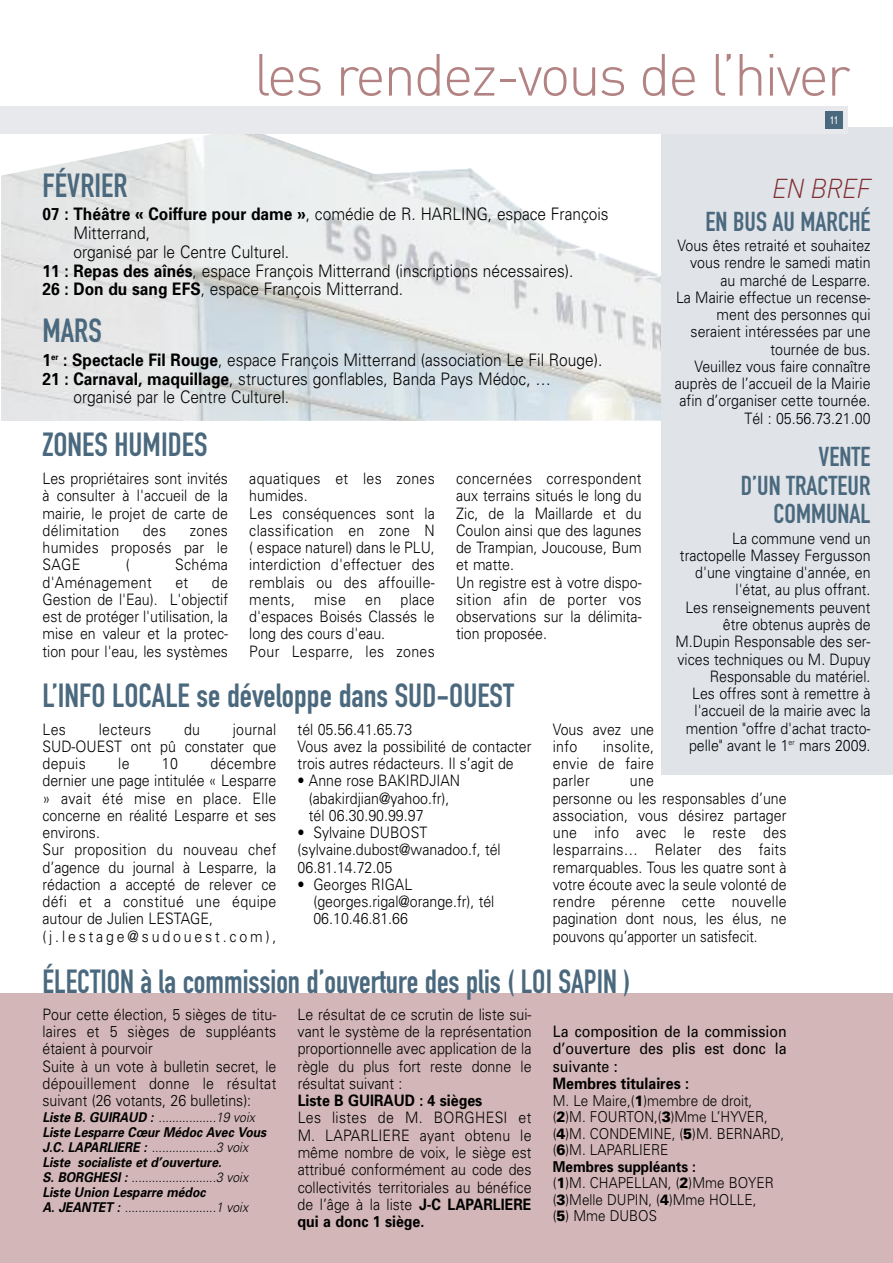
<style>
.page{position:relative;width:893px;height:1263px;background:#fff}
.page>*{position:absolute;margin:0;border:0;box-sizing:border-box;transform-origin:0 0}
.t1{font:300 58.5px "DIN";letter-spacing:-.04em;color:#b38283}
.t2{font:33px "DIN Engschrift";color:#4b697e}
.t3{font:33px "DIN Engschrift";color:#4b697e;scale:.95 1}
.t4{font:27px/28.5px "DIN Engschrift";color:#4b697e;text-align:right}
.t5{font:italic 300 27px "DIN";letter-spacing:-.015em;color:#802e30;scale:.95 1}
.t6{font:300 17.25px "Univers";color:#000;scale:.9 1}
.t7{font:300 15.75px/17.2px "Univers";color:#000;scale:.9 1}
.t8{font:15.75px/17.2px "Univers";color:#000;text-align:justify;scale:.9 1}
.t9{font:700 15.75px "Univers";color:#000;scale:.9 1}
.t10{font:300 15.75px "Univers";letter-spacing:.02em;color:#000;scale:.9 1}
.t11{font:300 15px/16.5px "Univers";color:#000;scale:.9 1}
.t12{font:italic 700 13.5px/15px "Univers";color:#000;scale:.9 1}
.t13{font:11.1px "Helvetica";color:#fff;scale:.75 1}
.s1{font-weight:700}
.s2{font-weight:300}
.s3{font-weight:900}
</style>
<div class="page">
<img style="left:1px;top:134px;width:661px;height:287px">
<div style="left:662px;top:128px;width:231px;height:647px;background:#e0e4e9"></div>
<div style="left:0;top:993px;width:893px;height:270px;background:#d3b6b7"></div>
<div style="left:0;top:106px;width:848px;height:28px;background:#e7e9ed"></div>
<div style="left:825px;top:111px;width:18px;height:18px;background:#4b697e"></div>
<h1 class="t1" style="left:254px;top:40px;width:598px">les rendez-vous de l’hiver</h1>
<p class="t13" style="left:830px;top:116px;width:13px">11</p>
<h2 class="t2" style="left:43px;top:173px;width:86px">FÉVRIER</h2>
<p class="t6" style="left:43px;top:208px;width:631px"><span class="s1">07 : Théâtre « Coiffure pour dame »</span>, comédie de R. HARLING, espace François</p>
<p class="t6" style="left:73px;top:227px;width:87px">Mitterrand,</p>
<p class="t6" style="left:73px;top:245px;width:241px">organisé par le Centre Culturel.</p>
<p class="t6" style="left:43px;top:264px;width:591px"><span class="s1">11 : Repas des aînés</span>, espace François Mitterrand (inscriptions nécessaires).</p>
<p class="t6" style="left:43px;top:283px;width:402px"><span class="s1">26 : Don du sang EFS</span>, espace François Mitterrand.</p>
<h2 class="t2" style="left:43px;top:319px;width:61px">MARS</h2>
<p class="t6" style="left:43px;top:353px;width:624px"><span class="s1">1</span><sup>er</sup> <span class="s1">: Spectacle Fil Rouge</span>, espace François Mitterrand (association Le Fil Rouge).</p>
<p class="t6" style="left:43px;top:372px;width:566px"><span class="s1">21 : Carnaval, maquillage</span>, structures gonflables, Banda Pays Médoc, …</p>
<p class="t6" style="left:73px;top:391px;width:241px">organisé par le Centre Culturel.</p>
<h2 class="t2" style="left:43px;top:432px;width:166px">ZONES HUMIDES</h2>
<p class="t7" style="left:43px;top:471px;width:208px;text-align:justify">Les propriétaires sont invités à consulter à l'accueil de la mairie, le projet de carte de délimitation</p>
<h3 class="t5" style="left:772px;top:172px;width:105px">EN BREF</h3>
<h3 class="t4" style="left:706px;top:209px;width:166px">EN BUS AU MARCHÉ</h3>
<p class="t7" style="left:675px;top:238px;width:219px;text-align:right">Vous êtes retraité et souhaitez vous rendre le samedi matin au marché de Lesparre.<br>La Mairie effectue un recense&shy;ment des personnes qui seraient intéressées par une tournée de bus.<br>Veuillez vous faire connaître auprès de l’accueil de la Mairie afin d’organiser cette tournée.<br>Tél : 05.56.73.21.00</p>
<h3 class="t4" style="left:741px;top:445px;width:131px">VENTE<br>D’UN TRACTEUR<br>COMMUNAL</h3>
<p class="t7" style="left:676px;top:531px;width:218px;text-align:right">La commune vend un tractopelle Massey Fergusson d'une vingtaine d'année, en l'état, au plus offrant.<br>Les renseignements peuvent être obtenus auprès de<br>M.Dupin Responsable des ser&shy;vices techniques ou M. Dupuy<br>Responsable du matériel.<br>Les offres sont à remettre à l'accueil de la mairie avec la mention "offre d'achat tracto&shy;pelle" avant le 1<sup>er</sup> mars 2009.</p>
<p class="t7" style="left:249px;top:471px;width:208px">aquatiques et les zones humides.<br>Les conséquences sont la classification en zone N ( espace naturel) dans le PLU, interdiction d'effectuer des remblais ou des affouille&shy;ments, mise en place d'espaces Boisés Classés le long des cours d'eau.<br>Pour Lesparre, les zones</p>
<p class="t7" style="left:456px;top:471px;width:208px">concernées correspondent aux terrains situés le long du<br>Zic, de la Maillarde et du<br>Coulon ainsi que des lagunes de Trampian, Joucouse, Bum et matte.<br>Un registre est à votre dispo&shy;sition afin de porter vos observations sur la délimita&shy;tion proposée.</p>
<h2 class="t2" style="left:43px;top:683px;width:473px">L’INFO LOCALE se développe dans SUD-OUEST</h2>
<p class="t7" style="left:143px;top:523px;width:28px">des</p>
<p class="t7" style="left:43px;top:523px;width:208px;text-align:justify;text-indent:147px">zones humides proposés par le SAGE</p>
<p class="t7" style="left:126px;top:557px;width:6px">(</p>
<p class="t7" style="left:175px;top:557px;width:60px">Schéma</p>
<p class="t10" style="left:43px;top:576px;width:123px">d'Aménagement</p>
<p class="t7" style="left:175px;top:575px;width:16px">et</p>
<p class="t7" style="left:43px;top:575px;width:208px;text-align:justify;text-indent:169px">de Gestion de l'Eau). L'objectif est de protéger l'utilisation, la mise en valeur et la protec&shy;tion pour l'eau, les systèmes</p>
<p class="t7" style="left:553px;top:722px;width:114px">Vous avez une info</p>
<p class="t7" style="left:298px;top:722px;width:261px">tél 05.56.41.65.73<br>Vous avez la possibilité de contacter trois autres rédacteurs. Il s’agit de</p>
<p class="t7" style="left:309px;top:774px;width:170px;text-indent:-11px">• Anne rose BAKIRDJIAN (abakirdjian@yahoo.fr), tél 06.30.90.99.97</p>
<p class="t7" style="left:298px;top:825px;width:227px">• Sylvaine DUBOST (sylvaine.dubost@wanadoo.f, tél<br>06.81.14.72.05</p>
<p class="t7" style="left:313px;top:877px;width:203px;text-indent:-16px">• Georges RIGAL (georges.rigal@orange.fr), tél<br>06.10.46.81.66</p>
<p class="t7" style="left:43px;top:722px;width:261px;text-align:justify;text-indent:190px">journal SUD-OUEST ont pû constater que depuis</p>
<p class="t7" style="left:43px;top:722px;width:28px">Les</p>
<p class="t10" style="left:99px;top:723px;width:60px">lecteurs</p>
<p class="t7" style="left:184px;top:722px;width:19px">du</p>
<p class="t7" style="left:553px;top:739px;width:114px;text-align:justify;text-indent:50px">insolite, envie de faire parler</p>
<p class="t7" style="left:43px;top:756px;width:261px;text-indent:168px">décembre dernier une page intitulée « Lesparre » avait été mise en place. Elle concerne en réalité Lesparre et ses environs.<br>Sur proposition du nouveau chef d’agence du journal à Lesparre, la rédaction a accepté de relever ce défi et a constitué une équipe autour de Julien LESTAGE, (j.lestage@sudouest.com),</p>
<p class="t7" style="left:118px;top:756px;width:14px">le</p>
<p class="t7" style="left:162px;top:756px;width:19px">10</p>
<p class="t7" style="left:553px;top:774px;width:261px;text-indent:77px">une<br>personne ou les responsables d’une association, vous désirez partager une info avec le reste des lesparrains… Relater des faits remarquables. Tous les quatre sont à votre écoute avec la seule volonté de rendre pérenne cette nouvelle pagination dont nous, les élus, ne pouvons qu’apporter un satisfecit.</p>
<h2 class="t3" style="left:43px;top:969px;width:620px">ÉLECTION à la commission d’ouverture des plis ( LOI SAPIN )</h2>
<p class="t7" style="left:43px;top:1007px;width:261px">Pour cette élection, 5 sièges de titu&shy;laires et 5 sièges de suppléants étaient à pourvoir<br>Suite à un vote à bulletin secret, le dépouillement donne le résultat suivant (26 votants, 26 bulletins):</p>
<p class="t12" style="left:43px;top:1111px;width:250px">Liste B. GUIRAUD : <span class="s2">.................19 voix </span>Liste Lesparre Cœur Médoc Avec Vous J.C. LAPARLIERE : <span class="s2">...................3 voix </span>Liste socialiste et d’ouverture.<br>S. BORGHESI : <span class="s2">.........................3 voix </span>Liste Union Lesparre médoc<br>A. JEANTET : <span class="s2">...........................1 voix</span></p>
<p class="t7" style="left:298px;top:1007px;width:261px;text-align:justify">Le résultat de ce scrutin de liste sui&shy;vant le système de la représentation proportionnelle avec application de la règle du plus fort reste donne le résultat suivant :</p>
<p class="t9" style="left:298px;top:1095px;width:207px">Liste B GUIRAUD : 4 sièges</p>
<p class="t7" style="left:298px;top:1111px;width:261px;text-align:justify">Les listes de M. BORGHESI et M. LAPARLIERE ayant obtenu le même nombre de voix, le siège est attribué conformément au code des collectivités territoriales au bénéfice de l’âge à la liste <span class="s1">J-C LAPARLIERE qui a donc 1 siège.</span></p>
<p class="t8" style="left:553px;top:1024px;width:261px">La composition de la commission d’ouverture des plis est donc la suivante :</p>
<p class="t9" style="left:553px;top:1077px;width:153px">Membres titulaires :</p>
<p class="t11" style="left:553px;top:1093px;width:259px">M. Le Maire,(<span class="s3">1</span>)membre de droit, (<span class="s3">2</span>)M. FOURTON,(<span class="s3">3</span>)Mme L’HYVER, (<span class="s3">4</span>)M. CONDEMINE, (<span class="s3">5</span>)M. BERNARD, (<span class="s3">6</span>)M. LAPARLIERE<br><span class="s1">Membres suppléants :<br></span>(<span class="s3">1</span>)M. CHAPELLAN, (<span class="s3">2</span>)Mme BOYER (<span class="s3">3</span>)Melle DUPIN, (<span class="s3">4</span>)Mme HOLLE,<br>(<span class="s3">5</span>) Mme DUBOS</p>
</div>
